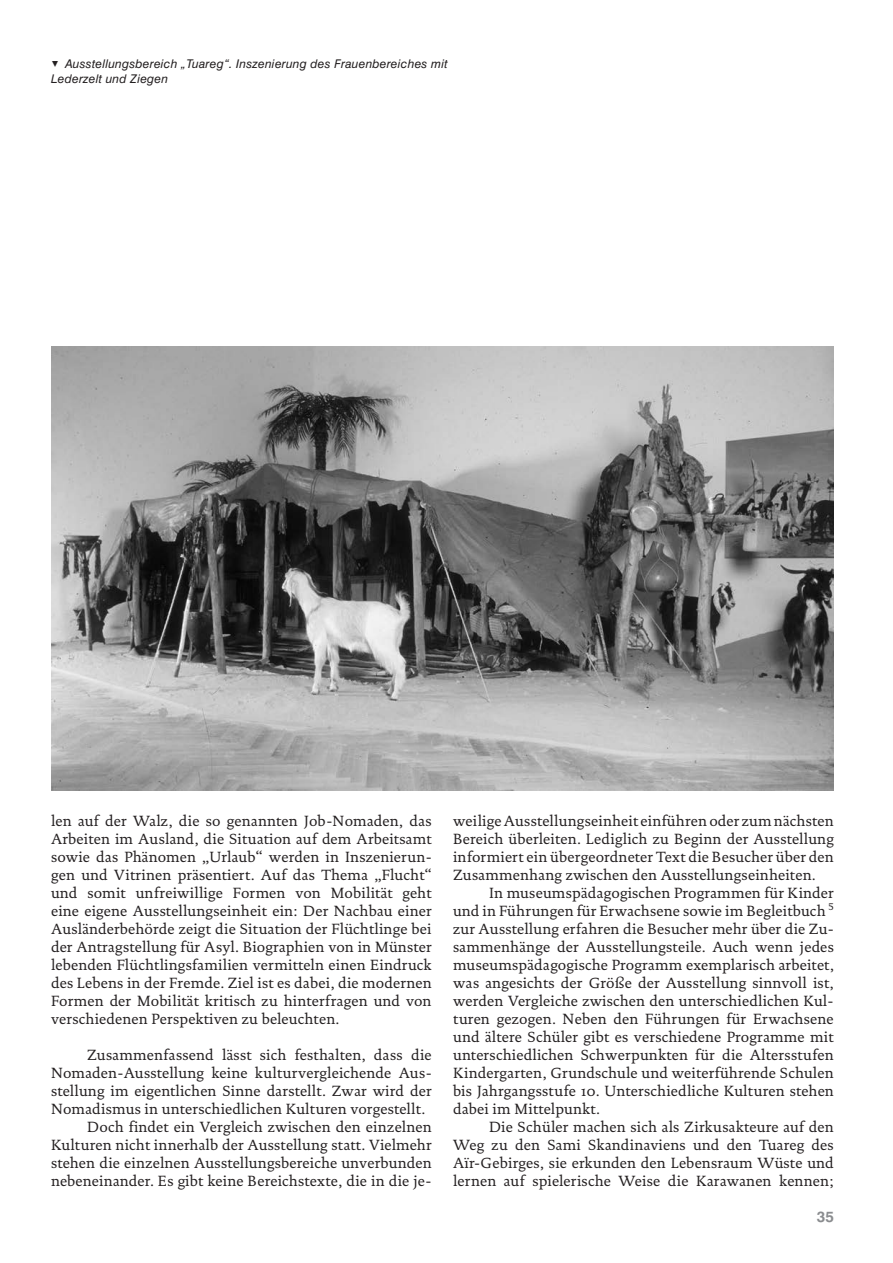
<style>
.page{position:relative;width:893px;height:1263px;background:#fff}
.page>*{position:absolute;margin:0;border:0;box-sizing:border-box;transform-origin:0 0}
.t1{font:15px/18px "DTL Documenta ST";letter-spacing:.01em;color:#231f20;text-align:justify}
.t2{font:700 15px "Swiss 721 BT";color:#8a8c8f}
.t3{font:italic 12px/15px "Swiss 721 BT";letter-spacing:.02em;color:#231f20}
</style>
<div class="page">
<img style="left:51px;top:346px;width:782px;height:444px">
<p class="t3" style="left:51px;top:56px;width:398px;text-indent:14px">Ausstellungsbereich „Tuareg“. Inszenierung des Frauenbereiches mit<br>Lederzelt und Ziegen</p>
<p class="t1" style="left:51px;top:814px;width:382px">len auf der Walz, die so genannten Job-Nomaden, das Arbeiten im Ausland, die Situation auf dem Arbeitsamt sowie das Phänomen „Urlaub“ werden in Inszenierun&shy;gen und Vitrinen präsentiert. Auf das Thema „Flucht“ und somit unfreiwillige Formen von Mobilität geht eine eigene Ausstellungseinheit ein: Der Nachbau einer Ausländerbehörde zeigt die Situation der Flüchtlinge bei der Antragstellung für Asyl. Biographien von in Münster lebenden Flüchtlingsfamilien vermitteln einen Eindruck des Lebens in der Fremde. Ziel ist es dabei, die modernen Formen der Mobilität kritisch zu hinterfragen und von verschiedenen Perspektiven zu beleuchten.</p>
<p class="t1" style="left:87px;top:1048px;width:346px">Zusammenfassend lässt sich festhalten, dass die</p>
<p class="t1" style="left:51px;top:1066px;width:382px">Nomaden-Ausstellung keine kulturvergleichende Aus-</p>
<p class="t1" style="left:51px;top:1084px;width:382px">stellung im eigentlichen Sinne darstellt. Zwar wird der</p>
<p class="t1" style="left:51px;top:1102px;width:375px">Nomadismus in unterschiedlichen Kulturen vorgestellt.</p>
<p class="t1" style="left:87px;top:1120px;width:346px">Doch findet ein Vergleich zwischen den einzelnen</p>
<p class="t1" style="left:51px;top:1138px;width:382px">Kulturen nicht innerhalb der Ausstellung statt. Vielmehr</p>
<p class="t1" style="left:51px;top:1156px;width:382px">stehen die einzelnen Ausstellungsbereiche unverbunden</p>
<p class="t1" style="left:51px;top:1174px;width:382px">nebeneinander. Es gibt keine Bereichstexte, die in die je-</p>
<p class="t1" style="left:453px;top:814px;width:382px">weilige Ausstellungseinheit einführen oder zum nächsten Bereich überleiten. Lediglich zu Beginn der Ausstellung informiert ein übergeordneter Text die Besucher über den Zusammenhang zwischen den Ausstellungseinheiten.</p>
<p class="t1" style="left:453px;top:886px;width:382px;text-indent:36px">In museumspädagogischen Programmen für Kinder und in Führungen für Erwachsene sowie im Begleitbuch <sup>5 </sup>zur Ausstellung erfahren die Besucher mehr über die Zu&shy;sammenhänge der Ausstellungsteile. Auch wenn jedes museumspädagogische Programm exemplarisch arbeitet, was angesichts der Größe der Ausstellung sinnvoll ist, werden Vergleiche zwischen den unterschiedlichen Kul&shy;turen gezogen. Neben den Führungen für Erwachsene und ältere Schüler gibt es verschiedene Programme mit unterschiedlichen Schwerpunkten für die Altersstufen Kindergarten, Grundschule und weiterführende Schulen bis Jahrgangsstufe 10. Unterschiedliche Kulturen stehen dabei im Mittelpunkt.</p>
<p class="t1" style="left:453px;top:1120px;width:382px;text-indent:36px">Die Schüler machen sich als Zirkusakteure auf den Weg zu den Sami Skandinaviens und den Tuareg des Aïr-Gebirges, sie erkunden den Lebensraum Wüste und lernen auf spielerische Weise die Karawanen kennen;</p>
<p class="t2" style="left:816px;top:1208px;width:19px">35</p>
</div>
